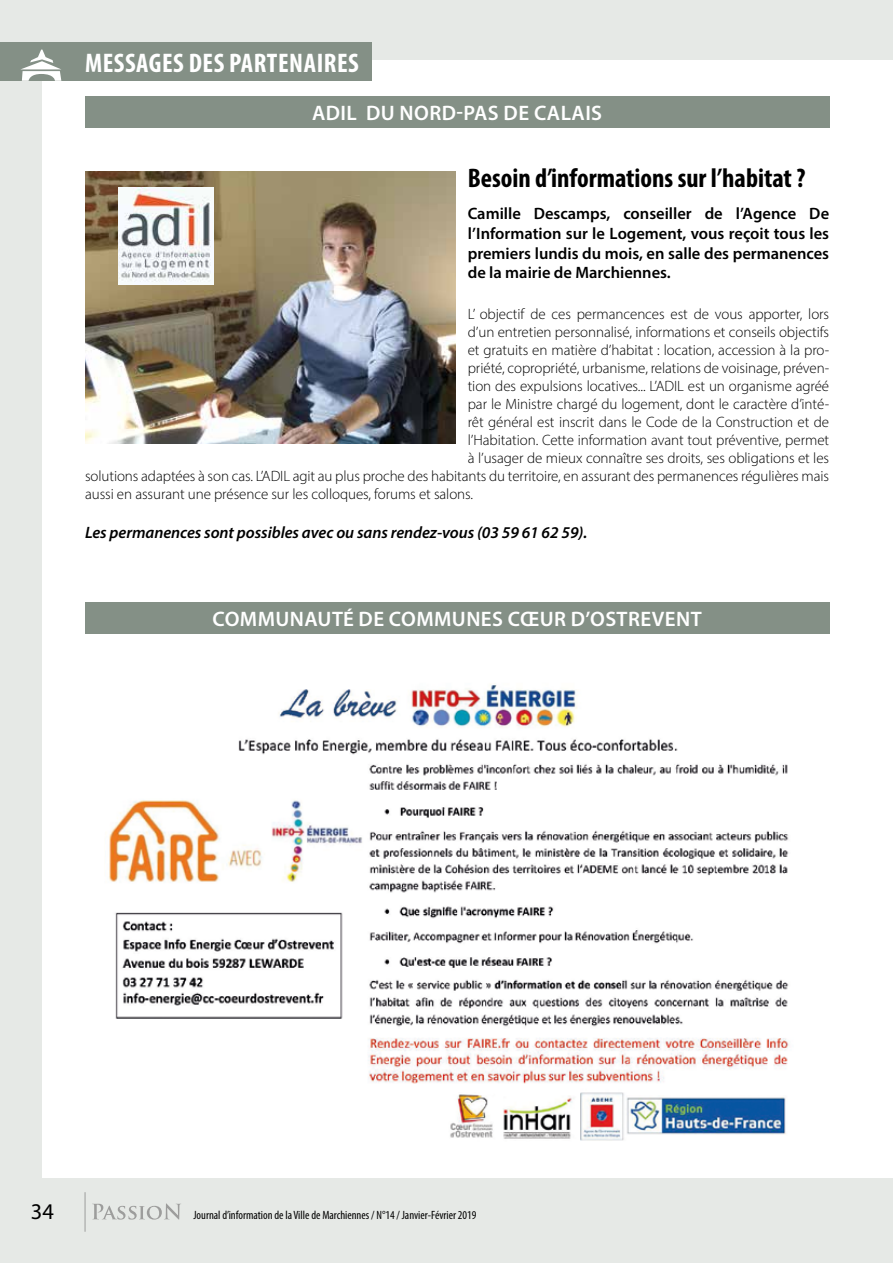
<style>
.page{position:relative;width:893px;height:1263px;background:#e6e9e6}
.page>*{position:absolute;margin:0;border:0;box-sizing:border-box;transform-origin:0 0}
.t1{font:700 condensed 27px "Myriad Pro";color:#000}
.t2{font:700 condensed 27px "Myriad Pro";letter-spacing:.02em;color:#fff}
.t3{font:22.5px "Myriad Pro";color:#000}
.t4{font:600 21px "Myriad Pro";letter-spacing:.02em;color:#fff}
.t5{font:600 16.5px/19.8px "Myriad Pro";color:#000;text-align:justify}
.t6{font:italic 600 16.5px "Myriad Pro";letter-spacing:-.005em;color:#000}
.t7{font:300 15px "Myriad Pro";letter-spacing:-.005em;color:#000}
.t8{font:condensed 12px "Myriad Pro";color:#000}
</style>
<div class="page">
<div style="left:43px;top:61px;width:850px;height:1117px;background:#fff"></div>
<svg style="left:92px;top:1203px;width:89px;height:16px"></svg>
<hr style="left:85px;top:1192px;width:1px;height:40px;background:#9d9d9c">
<div style="left:0;top:43px;width:371px;height:38px;background:#849086"></div>
<svg style="left:21px;top:50px;width:40px;height:31px"></svg>
<div style="left:85px;top:96px;width:744px;height:32px;background:#849086"></div>
<img style="left:85px;top:171px;width:370px;height:272px">
<img style="left:118px;top:187px;width:96px;height:98px">
<div style="left:85px;top:602px;width:744px;height:32px;background:#849086"></div>
<img style="left:109px;top:685px;width:680px;height:456px">
<h1 class="t2" style="left:85px;top:46px;width:275px">MESSAGES DES PARTENAIRES</h1>
<h3 class="t4" style="left:312px;top:99px;width:292px">ADIL DU NORD-PAS DE CALAIS</h3>
<h1 class="t1" style="left:468px;top:161px;width:339px">Besoin d’informations sur l’habitat ?</h1>
<p class="t5" style="left:468px;top:203px;width:363px">Camille Descamps, conseiller de l’Agence De l’Information sur le Logement, vous reçoit tous les premiers lundis du mois, en salle des permanences de la mairie de Marchiennes.</p>
<p class="t7" style="left:468px;top:305px;width:363px">L’ objectif de ces permancences est de vous apporter, lors</p>
<p class="t7" style="left:468px;top:323px;width:363px">d’un entretien personnalisé, informations et conseils objectifs</p>
<p class="t7" style="left:468px;top:341px;width:363px">et gratuits en matière d’habitat : location, accession à la pro-</p>
<p class="t7" style="left:468px;top:359px;width:363px">priété, copropriété, urbanisme, relations de voisinage, préven-</p>
<p class="t7" style="left:468px;top:377px;width:363px">tion des expulsions locatives... L’ADIL est un organisme agréé</p>
<p class="t7" style="left:468px;top:395px;width:363px">par le Ministre chargé du logement, dont le caractère d’inté-</p>
<p class="t7" style="left:468px;top:413px;width:363px">rêt général est inscrit dans le Code de la Construction et de</p>
<p class="t7" style="left:468px;top:431px;width:363px">l’Habitation. Cette information avant tout préventive, permet</p>
<p class="t7" style="left:468px;top:449px;width:363px">à l’usager de mieux connaître ses droits, ses obligations et les</p>
<p class="t7" style="left:85px;top:467px;width:746px">solutions adaptées à son cas. L’ADIL agit au plus proche des habitants du territoire, en assurant des permanences régulières mais</p>
<p class="t7" style="left:85px;top:485px;width:390px">aussi en assurant une présence sur les colloques, forums et salons.</p>
<p class="t6" style="left:85px;top:522px;width:504px">Les permanences sont possibles avec ou sans rendez-vous (03 59 61 62 59).</p>
<h3 class="t4" style="left:212px;top:605px;width:491px">COMMUNAUTÉ DE COMMUNES CŒUR D’OSTREVENT</h3>
<h2 class="t3" style="left:31px;top:1198px;width:25px">34</h2>
<p class="t8" style="left:193px;top:1208px;width:284px">Journal d’information de la Ville de Marchiennes / N°14 / Janvier-Février 2019</p>
</div>
